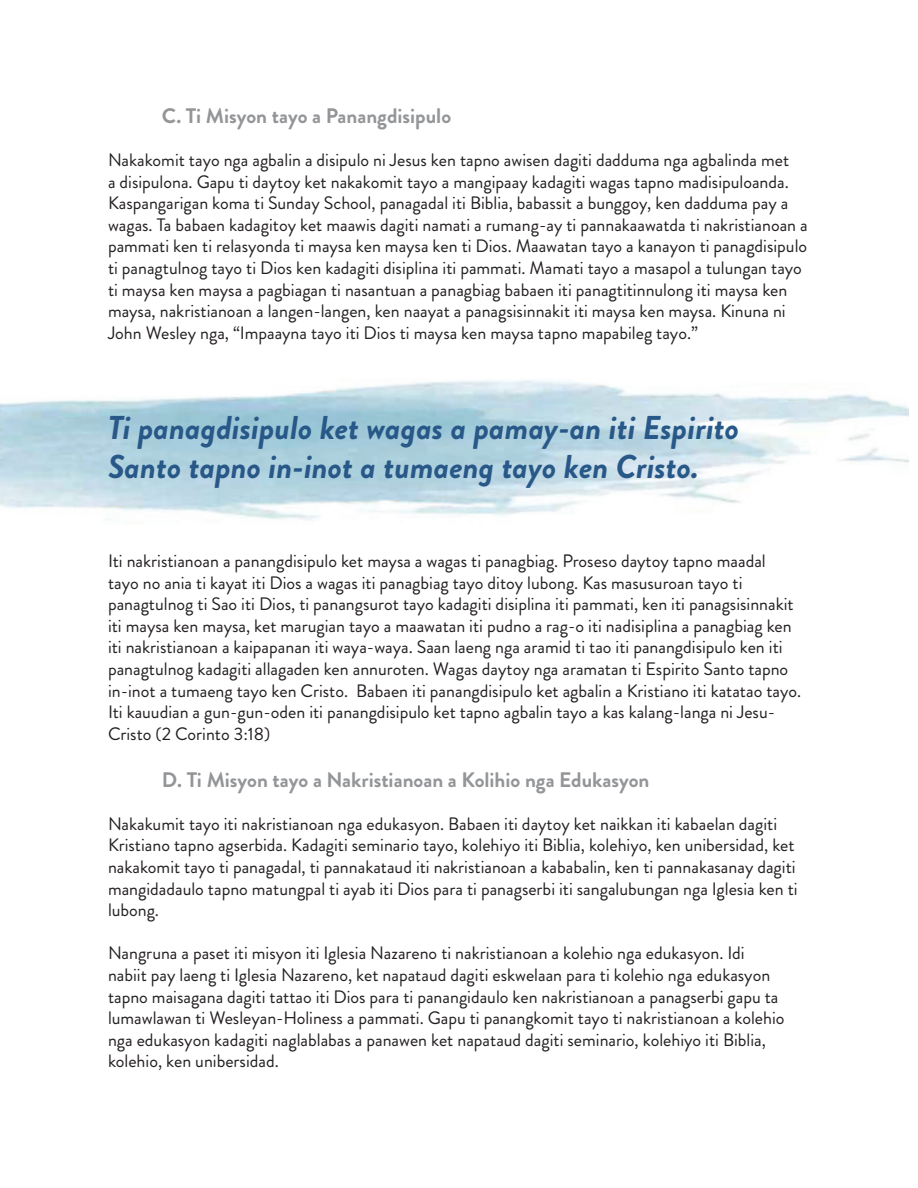
<style>
.page{position:relative;width:918px;height:1188px;background:#fff}
.page>*{position:absolute;margin:0;border:0;box-sizing:border-box;transform-origin:0 0}
.t1{font:italic 700 33px/39.6px "Brandon Grotesque";color:#285888}
.t2{font:700 21px "Brandon Grotesque";color:#939598}
.t3{font:18px/21.6px "Brandon Grotesque";color:#231f20}
</style>
<div class="page">
<p class="t2" style="left:162px;top:101px;width:291px">C. Ti Misyon tayo a Panangdisipulo</p>
<p class="t3" style="left:108px;top:149px;width:701px">Nakakomit tayo nga agbalin a disipulo ni Jesus ken tapno awisen dagiti dadduma nga agbalinda met<br>a disipulona. Gapu ti daytoy ket nakakomit tayo a mangipaay kadagiti wagas tapno madisipuloanda.<br>Kaspangarigan koma ti Sunday School, panagadal iti Biblia, babassit a bunggoy, ken dadduma pay a wagas. Ta babaen kadagitoy ket maawis dagiti namati a rumang-ay ti pannakaawatda ti nakristianoan a pammati ken ti relasyonda ti maysa ken maysa ken ti Dios. Maawatan tayo a kanayon ti panagdisipulo ti panagtulnog tayo ti Dios ken kadagiti disiplina iti pammati. Mamati tayo a masapol a tulungan tayo ti maysa ken maysa a pagbiagan ti nasantuan a panagbiag babaen iti panagtitinnulong iti maysa ken maysa, nakristianoan a langen-langen, ken naayat a panagsisinnakit iti maysa ken maysa. Kinuna ni John Wesley nga, “Impaayna tayo iti Dios ti maysa ken maysa tapno mapabileg tayo.”</p>
<h1 class="t1" style="left:108px;top:408px;width:633px">Ti panagdisipulo ket wagas a pamay-an iti Espirito<br>Santo tapno in-inot a tumaeng tayo ken Cristo.</h1>
<p class="t3" style="left:108px;top:550px;width:695px">Iti nakristianoan a panangdisipulo ket maysa a wagas ti panagbiag. Proseso daytoy tapno maadal<br>tayo no ania ti kayat iti Dios a wagas iti panagbiag tayo ditoy lubong. Kas masusuroan tayo ti panagtulnog ti Sao iti Dios, ti panangsurot tayo kadagiti disiplina iti pammati, ken iti panagsisinnakit iti maysa ken maysa, ket marugian tayo a maawatan iti pudno a rag-o iti nadisiplina a panagbiag ken iti nakristianoan a kaipapanan iti waya-waya. Saan laeng nga aramid ti tao iti panangdisipulo ken iti panagtulnog kadagiti allagaden ken annuroten. Wagas daytoy nga aramatan ti Espirito Santo tapno in-inot a tumaeng tayo ken Cristo. Babaen iti panangdisipulo ket agbalin a Kristiano iti katatao tayo.<br>Iti kauudian a gun-gun-oden iti panangdisipulo ket tapno agbalin tayo a kas kalang-langa ni Jesu-Cristo (2 Corinto 3:18)</p>
<p class="t2" style="left:162px;top:765px;width:489px">D. Ti Misyon tayo a Nakristianoan a Kolihio nga Edukasyon</p>
<p class="t3" style="left:108px;top:813px;width:691px">Nakakumit tayo iti nakristianoan nga edukasyon. Babaen iti daytoy ket naikkan iti kabaelan dagiti Kristiano tapno agserbida. Kadagiti seminario tayo, kolehiyo iti Biblia, kolehiyo, ken unibersidad, ket nakakomit tayo ti panagadal, ti pannakataud iti nakristianoan a kababalin, ken ti pannakasanay dagiti mangidadaulo tapno matungpal ti ayab iti Dios para ti panagserbi iti sangalubungan nga Iglesia ken ti lubong.</p>
<p class="t3" style="left:108px;top:943px;width:678px">Nangruna a paset iti misyon iti Iglesia Nazareno ti nakristianoan a kolehio nga edukasyon. Idi nabiit pay laeng ti Iglesia Nazareno, ket napataud dagiti eskwelaan para ti kolehio nga edukasyon tapno maisagana dagiti tattao iti Dios para ti panangidaulo ken nakristianoan a panagserbi gapu ta lumawlawan ti Wesleyan-Holiness a pammati. Gapu ti panangkomit tayo ti nakristianoan a kolehio nga edukasyon kadagiti naglablabas a panawen ket napataud dagiti seminario, kolehiyo iti Biblia, kolehio, ken unibersidad.</p>
</div>
